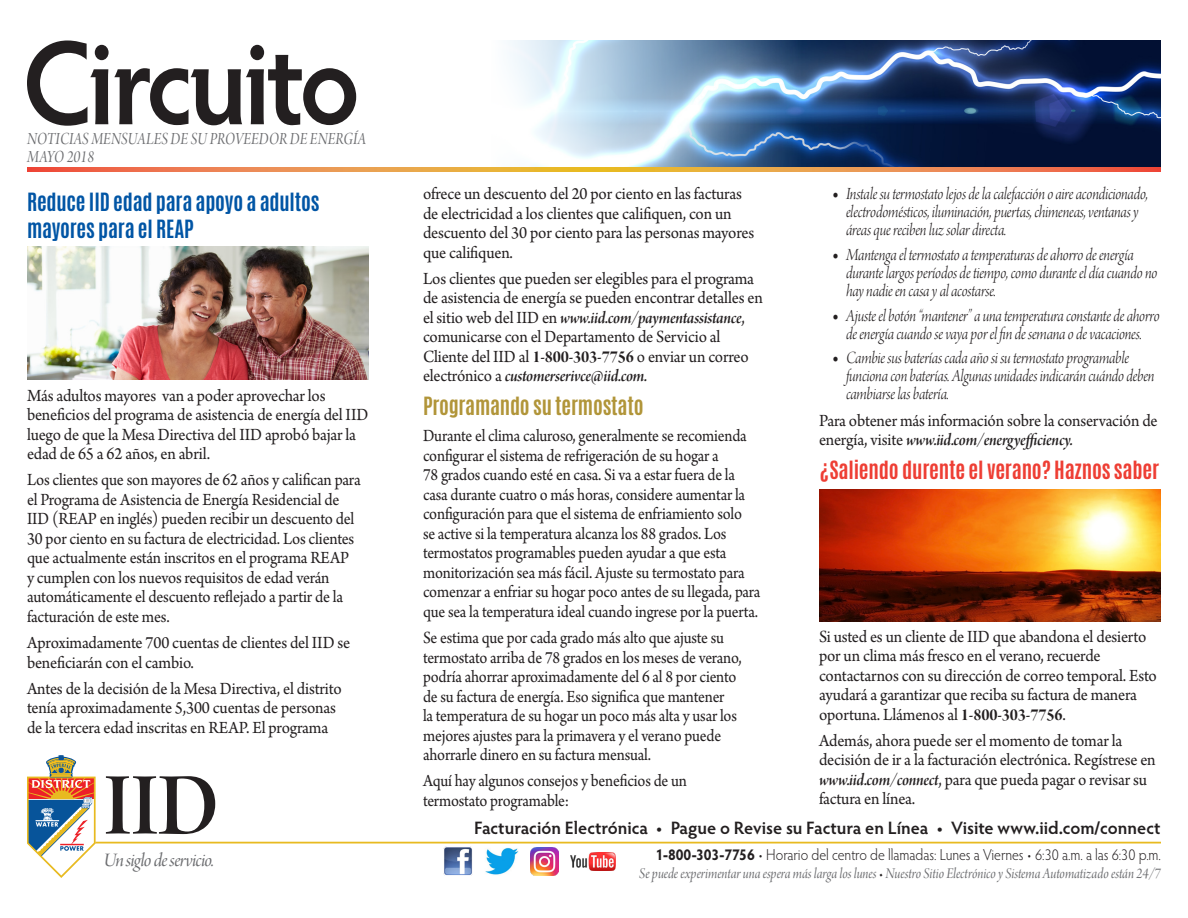
<style>
.page{position:relative;width:1188px;height:918px;background:#fff}
.page>*{position:absolute;margin:0;border:0;box-sizing:border-box;transform-origin:0 0}
.t1{font:94.2px "Arno Pro Smbd Display";color:#231f20;scale:.95 1}
.t2{font:700 21px/27px "Antonio";letter-spacing:-.01em;color:#0155a5}
.t3{font:700 21px "Antonio";letter-spacing:-.01em;color:#ee3e34}
.t4{font:700 21px "Antonio";letter-spacing:-.01em;color:#b19539}
.t5{font:20.1px "Arno Pro Italic Display";letter-spacing:-.03em;color:#6c6d70}
.t6{font:18px/19.5px "Arno Pro";letter-spacing:-.01em;color:#231f20;scale:.94 1}
.t7{font:18px/19.5px "Arno Pro";letter-spacing:-.01em;color:#231f20;scale:.9 1}
.t8{font:18px/18px "Arno Pro Light Italic Display";letter-spacing:-.015em;color:#231f20;scale:.9 1}
.t9{font:18px/19.5px "Arno Pro";letter-spacing:-.01em;color:#231f20;scale:.92 1}
.t10{font:600 18px "Hypatia Sans Pro";color:#231f20}
.t11{font:18px/18px "Arno Pro Italic Display";letter-spacing:.01em;color:#6c6d70;scale:.85 1}
.t12{font:15.75px "Arno Pro Italic Display";letter-spacing:-.005em;color:#6c6d70;scale:.9 1}
.t13{font:300 15.75px "Hypatia Sans Pro";letter-spacing:-.005em;color:#231f20;scale:.9 1}
.s1{font-family:"Minion Pro"}
.s2{font-family:"Arno Pro Smbd Italic Display"}
.s3{font-family:"Arno Pro Bold Display"}
.s4{font-weight:700}
.s5{color:#231f20}
</style>
<div class="page">
<img style="left:509px;top:40px;width:652px;height:127px">
<svg style="left:27px;top:40px;width:329px;height:86px"></svg>
<svg style="left:27px;top:167px;width:1134px;height:5px"></svg>
<img style="left:443px;top:847px;width:29px;height:29px">
<img style="left:485px;top:848px;width:34px;height:27px">
<img style="left:531px;top:848px;width:28px;height:28px">
<img style="left:570px;top:852px;width:46px;height:18px">
<svg style="left:27px;top:755px;width:69px;height:123px"></svg>
<hr style="left:95px;top:842px;width:1066px;height:2px;background:#e8ba20">
<img style="left:27px;top:246px;width:342px;height:134px">
<img style="left:819px;top:489px;width:342px;height:132px">
<p class="t11" style="left:27px;top:131px;width:400px">NOTICIAS MENSUALES DE SU PROVEEDOR DE ENERGÍA<br>MAYO 2018</p>
<p class="t8" style="left:846px;top:186px;width:337px;text-indent:-14px"><span class="s1">•</span> Instale su termostato lejos de la calefacción o aire acondicionado, electrodomésticos, iluminación, puertas, chimeneas, ventanas y áreas que reciben luz solar directa.</p>
<p class="t8" style="left:846px;top:247px;width:348px;text-indent:-14px"><span class="s1">•</span> Mantenga el termostato a temperaturas de ahorro de energía durante largos períodos de tiempo, como durante el día cuando no hay nadie en casa y al acostarse.</p>
<p class="t8" style="left:832px;top:308px;width:365px;text-align:center"><span class="s1">•</span> Ajuste el botón “mantener” a una temperatura constante de ahorro de energía cuando se vaya por el fin de semana o de vacaciones.</p>
<p class="t8" style="left:846px;top:350px;width:344px;text-indent:-14px"><span class="s1">•</span> Cambie sus baterías cada año si su termostato programable funciona con baterías. Algunas unidades indicarán cuándo deben cambiarse las batería.</p>
<p class="t6" style="left:819px;top:412px;width:362px">Para obtener más información sobre la conservación de energía, visite <span class="s2">www.iid.com/energyefficiency.</span></p>
<p class="t3" style="left:819px;top:454px;width:342px">¿Saliendo durente el verano? Haznos saber</p>
<p class="t6" style="left:423px;top:185px;width:354px">ofrece un descuento del 20 por ciento en las facturas de electricidad a los clientes que califiquen, con un descuento del 30 por ciento para las personas mayores que califiquen.</p>
<p class="t6" style="left:423px;top:270px;width:363px">Los clientes que pueden ser elegibles para el programa de asistencia de energía se pueden encontrar detalles en el sitio web del IID en <span class="s2">www.iid.com/paymentassistance</span>, comunicarse con el Departamento de Servicio al Cliente del IID al <span class="s3">1-800-303-7756</span> o enviar un correo electrónico a <span class="s2">customerserivce@iid.com.</span></p>
<p class="t4" style="left:423px;top:390px;width:222px">Programando su termostato</p>
<p class="t7" style="left:423px;top:427px;width:376px">Durante el clima caluroso, generalmente se recomienda configurar el sistema de refrigeración de su hogar a<br>78 grados cuando esté en casa. Si va a estar fuera de la casa durante cuatro o más horas, considere aumentar la configuración para que el sistema de enfriamiento solo<br>se active si la temperatura alcanza los 88 grados. Los termostatos programables pueden ayudar a que esta monitorización sea más fácil. Ajuste su termostato para comenzar a enfriar su hogar poco antes de su llegada, para que sea la temperatura ideal cuando ingrese por la puerta.</p>
<p class="t7" style="left:423px;top:629px;width:356px">Se estima que por cada grado más alto que ajuste su termostato arriba de 78 grados en los meses de verano, podría ahorrar aproximadamente del 6 al 8 por ciento de su factura de energía. Eso significa que mantener<br>la temperatura de su hogar un poco más alta y usar los mejores ajustes para la primavera y el verano puede ahorrarle dinero en su factura mensual.</p>
<p class="t7" style="left:423px;top:772px;width:295px">Aquí hay algunos consejos y beneficios de un termostato programable:</p>
<p class="t2" style="left:27px;top:189px;width:294px">Reduce IID edad para apoyo a adultos mayores para el REAP</p>
<p class="t6" style="left:27px;top:386px;width:365px">Más adultos mayores van a poder aprovechar los beneficios del programa de asistencia de energía del IID luego de que la Mesa Directiva del IID aprobó bajar la edad de 65 a 62 años, en abril.</p>
<p class="t9" style="left:27px;top:471px;width:364px">Los clientes que son mayores de 62 años y califican para el Programa de Asistencia de Energía Residencial de IID (REAP en inglés) pueden recibir un descuento del 30 por ciento en su factura de electricidad. Los clientes que actualmente están inscritos en el programa REAP y cumplen con los nuevos requisitos de edad verán automáticamente el descuento reflejado a partir de la facturación de este mes.</p>
<p class="t6" style="left:27px;top:634px;width:345px">Aproximadamente 700 cuentas de clientes del IID se beneficiarán con el cambio.</p>
<p class="t6" style="left:27px;top:680px;width:336px">Antes de la decisión de la Mesa Directiva, el distrito tenía aproximadamente 5,300 cuentas de personas de la tercera edad inscritas en REAP. El programa</p>
<p class="t6" style="left:819px;top:628px;width:361px">Si usted es un cliente de IID que abandona el desierto por un clima más fresco en el verano, recuerde contactarnos con su dirección de correo temporal. Esto ayudará a garantizar que reciba su factura de manera oportuna. Llámenos al <span class="s3">1-800-303-7756</span>.</p>
<p class="t6" style="left:819px;top:732px;width:360px">Además, ahora puede ser el momento de tomar la decisión de ir a la facturación electrónica. Regístrese en <span class="s2">www.iid.com/connect</span>, para que pueda pagar o revisar su factura en línea.</p>
<p class="t1" style="left:104px;top:754px;width:123px">IID</p>
<p class="t5" style="left:104px;top:849px;width:112px">Un siglo de servicio.</p>
<p class="t13" style="left:655px;top:844px;width:563px"><span class="s4">1-800-303-7756</span> • Horario del centro de llamadas: Lunes a Viernes • 6:30 a.m. a las 6:30 p.m.</p>
<p class="t10" style="left:474px;top:815px;width:688px">Facturación Electrónica • Pague o Revise su Factura en Línea • Visite www.iid.com/connect</p>
<p class="t12" style="left:639px;top:864px;width:581px">Se puede experimentar una espera más larga los lunes <span class="s5">•</span> Nuestro Sitio Electrónico y Sistema Automatizado están 24/7</p>
</div>
